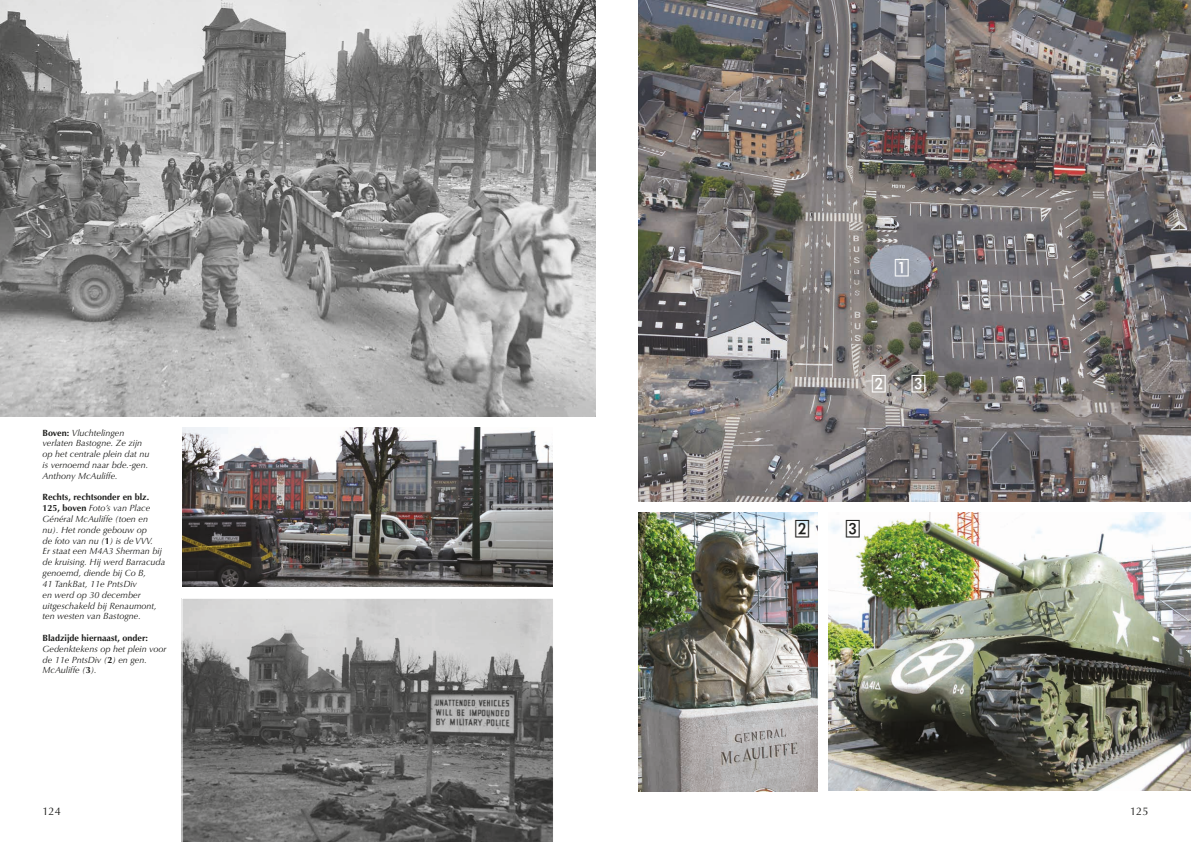
<style>
.page{position:relative;width:1191px;height:842px;background:#fff}
.page>*{position:absolute;margin:0;border:0;box-sizing:border-box;transform-origin:0 0}
.t1{font:20.9px "Bundesbahn Pi Three";color:#fff}
.t2{font:11px "Optima";color:#1d1d1b}
.t3{font:italic 9px/10.8px "Optima";color:#1d1d1b}
.t4{font:700 9px "Optima";color:#1d1d1b}
.s1{font-weight:700;font-style:normal}
</style>
<div class="page">
<img style="left:0;top:0;width:595px;height:417px">
<svg style="left:181px;top:598px;width:372px;height:244px;background:#808080"></svg>
<img style="left:182px;top:427px;width:371px;height:159px">
<img style="left:638px;top:0;width:553px;height:501px">
<img style="left:595px;top:0;width:1px;height:417px">
<img style="left:828px;top:513px;width:363px;height:278px">
<img style="left:638px;top:513px;width:179px;height:279px">
<svg style="left:795px;top:519px;width:14px;height:18px"></svg>
<svg style="left:846px;top:519px;width:13px;height:18px"></svg>
<p class="t3" style="left:43px;top:427px;width:108px"><span class="s1">Boven:</span> Vluchtelingen verlaten Bastogne. Ze zijn op het centrale plein dat nu is vernoemd naar bde.-gen.<br>Anthony McAuliffe.</p>
<p class="t3" style="left:43px;top:492px;width:124px"><span class="s1">Rechts, rechtsonder en blz.<br>125, boven</span> Foto’s van Place<br>Général McAuliffe (toen en nu). Het ronde gebouw op<br>de foto van nu (<span class="s1">1</span>) is de VVV.<br>Er staat een M4A3 Sherman bij de kruising. Hij werd Barracuda genoemd, diende bij Co B,<br>41 TankBat, 11e PntsDiv<br>en werd op 30 december uitgeschakeld bij Renaumont, ten westen van Bastogne.</p>
<p class="t4" style="left:43px;top:633px;width:107px">Bladzijde hiernaast, onder:</p>
<p class="t3" style="left:43px;top:643px;width:126px">Gedenktekens op het plein voor de 11e PntsDiv (<span class="s1">2</span>) en gen.<br>McAuliffe (<span class="s1">3</span>).</p>
<p class="t2" style="left:43px;top:805px;width:20px">124</p>
<h1 class="t1" style="left:894px;top:258px;width:18px">1</h1>
<h1 class="t1" style="left:870px;top:375px;width:58px">2 3</h1>
<p class="t2" style="left:1130px;top:805px;width:20px">125</p>
</div>
